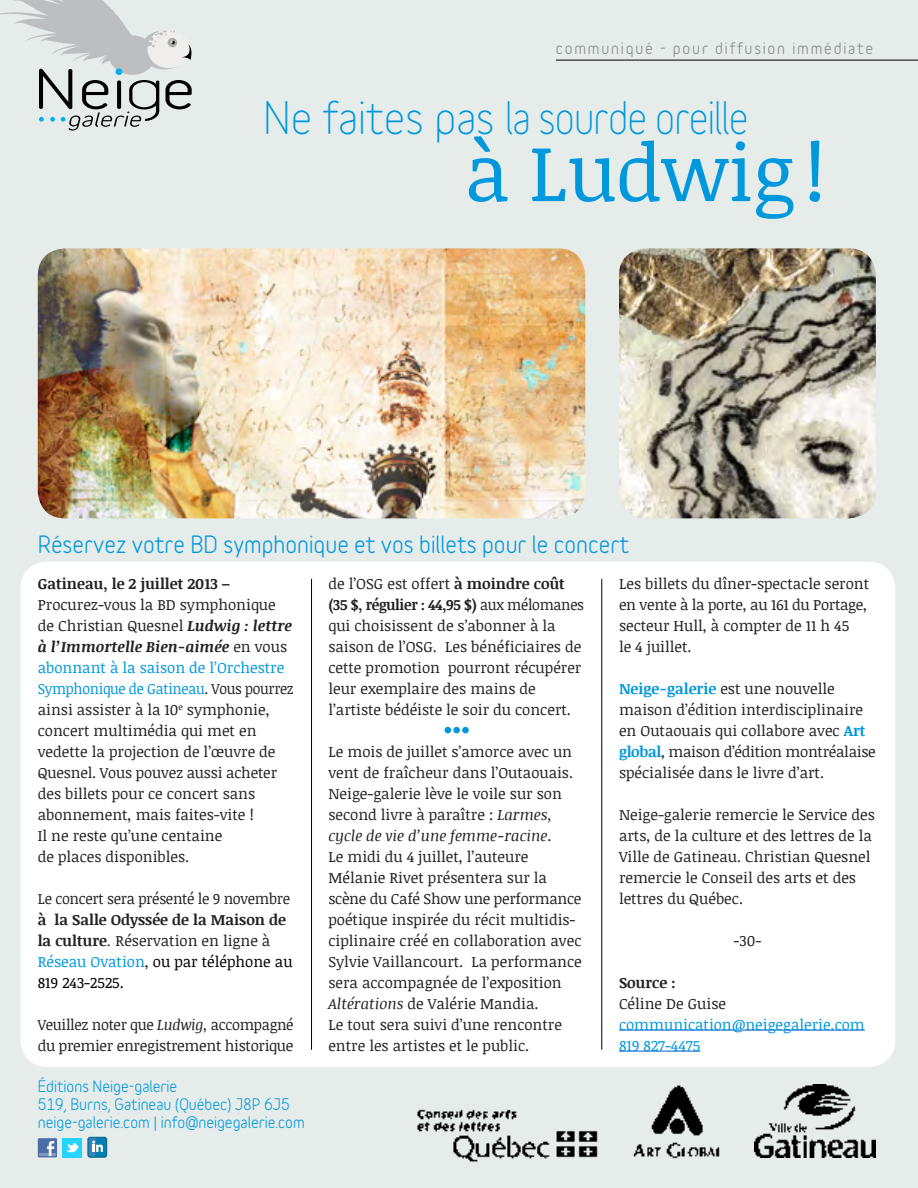
<style>
.page{position:relative;width:918px;height:1188px;background:#e5ecea}
.page>*{position:absolute;margin:0;border:0;box-sizing:border-box;transform-origin:0 0}
.t1{font:79.5px "Noticia Text";letter-spacing:-.01em;color:#0098dd}
.t2{font:43.5px "Variable";letter-spacing:-.02em;color:#0098dd}
.t3{font:700 22.5px "Variable";color:#0098dd}
.t4{font:15px/21px "Noticia Text";color:#222}
.t5{font:700 15px/21px "Noticia Text";color:#222}
.t6{font:15px/21px "Noticia Text";letter-spacing:-.02em;color:#222}
.t7{font:700 15px/18px "Variable";color:#0098dd}
.t8{font:15px/21px "Noticia Text";color:#0098dd}
.t9{font:700 15px "Variable";letter-spacing:.12em;color:#86888a}
.s1{font-weight:700;font-style:italic}
.s2{color:#0098dd}
.s3{font-weight:400;font-style:italic}
.s4{font-weight:400}
.s5{font-weight:400;color:#0098dd}
.s6{font-weight:400;color:#000}
.s7{font-style:italic}
.s8{font-weight:700}
.s9{font-weight:700;color:#0098dd}
</style>
<div class="page">
<div style="left:21px;top:562px;width:874px;height:505px;background:#fff;border-radius:27px"></div>
<hr style="left:619px;top:1030px;width:246px;height:1px;background:#0058cb">
<hr style="left:619px;top:1051px;width:81px;height:1px;background:#0058cb">
<svg style="left:0;top:0;width:192px;height:131px"></svg>
<img style="left:38px;top:248px;width:547px;height:270px">
<img style="left:619px;top:248px;width:257px;height:270px">
<hr style="left:311px;top:579px;width:1px;height:471px;background:#000">
<hr style="left:601px;top:579px;width:1px;height:471px;background:#000">
<hr style="left:556px;top:60px;width:362px;height:1px;background:#000">
<img style="left:755px;top:1085px;width:121px;height:72px">
<img style="left:633px;top:1085px;width:87px;height:74px">
<img style="left:417px;top:1109px;width:181px;height:53px">
<div style="left:453px;top:727px;width:7px;height:6px;background:#0098dd;border-radius:50%"></div>
<div style="left:462px;top:727px;width:7px;height:6px;background:#0098dd;border-radius:50%"></div>
<svg style="left:445px;top:727px;width:6px;height:6px"></svg>
<div style="left:38px;top:1138px;width:19px;height:19px;background:#4d6da8"></div>
<hr style="left:39px;top:1153px;width:17px;height:3px;background:#8097bf">
<svg style="left:47px;top:1141px;width:7px;height:15px"></svg>
<div style="left:63px;top:1138px;width:19px;height:19px;background:#22d4fe"></div>
<svg style="left:66px;top:1143px;width:13px;height:10px"></svg>
<div style="left:88px;top:1137px;width:19px;height:20px;background:#007eb1;border-radius:2px"></div>
<div style="left:88px;top:1137px;width:19px;height:20px;border:1px solid #00648a;border-radius:2px"></div>
<svg style="left:89px;top:1138px;width:14px;height:18px"></svg>
<p class="t9" style="left:556px;top:36px;width:319px">communiqué - pour diffusion immédiate</p>
<h2 class="t2" style="left:263px;top:83px;width:487px">Ne faites pas la sourde oreille</h2>
<h1 class="t1" style="left:465px;top:117px;width:362px">à Ludwig!</h1>
<h3 class="t3" style="left:38px;top:526px;width:593px">Réservez votre BD symphonique et vos billets pour le concert</h3>
<p class="t5" style="left:38px;top:572px;width:194px">Gatineau, le 2 juillet 2013 –</p>
<p class="t4" style="left:38px;top:593px;width:257px">Procurez-vous la BD symphonique de Christian Quesnel <span class="s1">Ludwig : lettre à l’Immortelle Bien-aimée</span> en vous <span class="s2">abonnant à la saison de l’Orchestre<br>Symphonique de Gatineau</span>. Vous pourrez ainsi assister à la 10<sup>e</sup> symphonie, concert multimédia qui met en vedette la projection de l’œuvre de<br>Quesnel. Vous pouvez aussi acheter des billets pour ce concert sans abonnement, mais faites-vite !<br>Il ne reste qu’une centaine<br>de places disponibles.</p>
<p class="t6" style="left:38px;top:887px;width:254px">Le concert sera présenté le 9 novembre</p>
<p class="t5" style="left:38px;top:908px;width:256px">à la Salle Odyssée de la Maison de la culture<span class="s3">.</span> <span class="s4">Réservation en ligne à<br></span><span class="s5">Réseau Ovation</span><span class="s4">,</span> <span class="s6">ou par téléphone au<br>819 243-2525.</span></p>
<p class="t6" style="left:38px;top:1013px;width:257px">Veuillez noter que <span class="s7">Ludwig,</span> accompagné du premier enregistrement historique</p>
<p class="t7" style="left:38px;top:1075px;width:268px">Éditions Neige-galerie<br>519, Burns, Gatineau (Québec) J8P 6J5 neige-galerie.com | info@neigegalerie.com</p>
<p class="t4" style="left:328px;top:572px;width:257px">de l’OSG est offert <span class="s8">à moindre coût (35 $, régulier : 44,95 $)</span> aux mélomanes qui choisissent de s’abonner à la saison de l’OSG. Les bénéficiaires de cette promotion pourront récupérer leur exemplaire des mains de l’artiste bédéiste le soir du concert.</p>
<p class="t4" style="left:328px;top:740px;width:255px">Le mois de juillet s’amorce avec un vent de fraîcheur dans l’Outaouais.<br>Neige-galerie lève le voile sur son second livre à paraître : <span class="s7">Larmes, cycle de vie d’une femme-racine</span>.<br>Le midi du 4 juillet, l’auteure Mélanie Rivet présentera sur la scène du Café Show une performance poétique inspirée du récit multidis&shy;ciplinaire créé en collaboration avec Sylvie Vaillancourt. La performance sera accompagnée de l’exposition <span class="s7">Altérations</span> de Valérie Mandia.<br>Le tout sera suivi d’une rencontre entre les artistes et le public.</p>
<p class="t4" style="left:619px;top:572px;width:252px">Les billets du dîner-spectacle seront en vente à la porte, au 161 du Portage, secteur Hull, à compter de 11 h 45<br>le 4 juillet.</p>
<p class="t4" style="left:619px;top:677px;width:258px"><span class="s9">Neige-galerie</span> est une nouvelle maison d’édition interdisciplinaire en Outaouais qui collabore avec <span class="s9">Art global</span>, maison d’édition montréalaise spécialisée dans le livre d’art.</p>
<p class="t4" style="left:619px;top:803px;width:257px">Neige-galerie remercie le Service des arts, de la culture et des lettres de la Ville de Gatineau. Christian Quesnel remercie le Conseil des arts et des lettres du Québec.</p>
<p class="t4" style="left:734px;top:929px;width:29px">-30-</p>
<p class="t5" style="left:619px;top:971px;width:58px">Source :</p>
<p class="t4" style="left:619px;top:992px;width:109px">Céline De Guise</p>
<p class="t8" style="left:619px;top:1013px;width:247px">communication@neigegalerie.com<br>819 827-4475</p>
</div>
